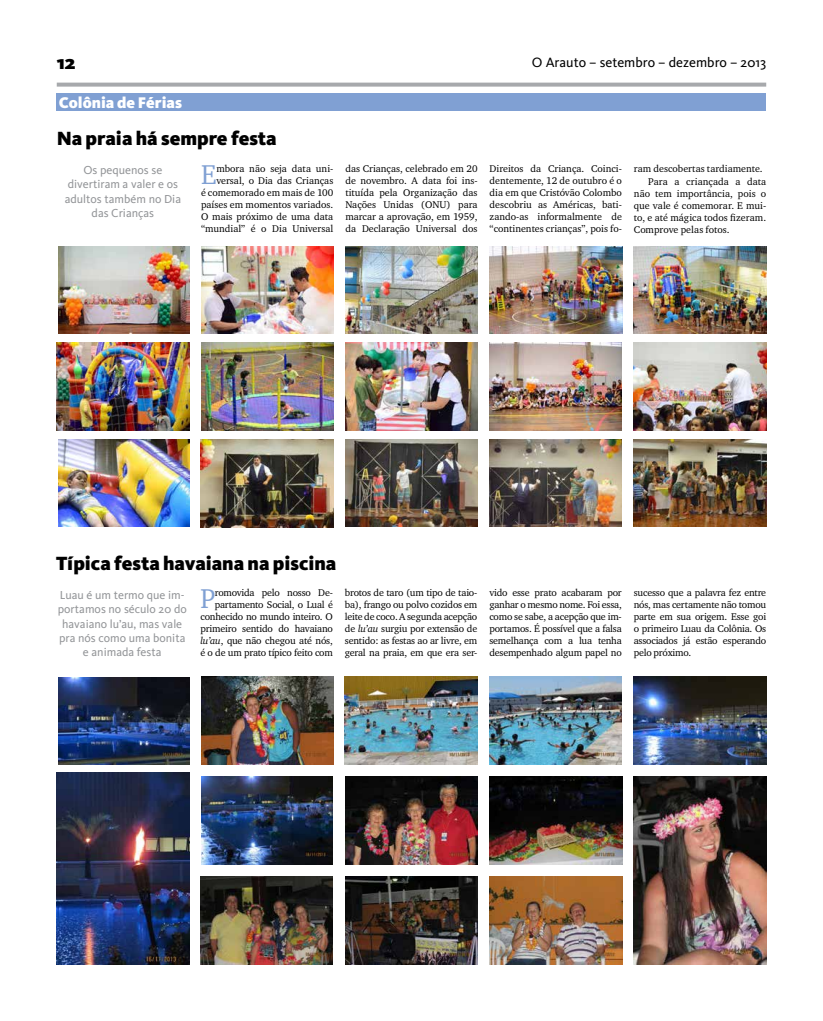
<style>
.page{position:relative;width:823px;height:1021px;background:#fff}
.page>*{position:absolute;margin:0;border:0;box-sizing:border-box;transform-origin:0 0}
.t1{font:27.9px "Charter ITC";color:#80a0d3;scale:.95 1}
.t2{font:900 20px "Kievit";color:#000}
.t3{font:900 19.8px "Kievit";color:#000}
.t4{font:900 16px "Kievit";color:#fff}
.t5{font:14px "Kievit";color:#000}
.t6{font:12px/14.4px "Kievit";color:#939598;text-align:center}
.t7{font:10px/12px "Charter ITC";letter-spacing:-.01em;color:#000;text-align:justify}
.s1{font-style:italic}
</style>
<div class="page">
<svg style="left:57px;top:83px;width:708px;height:4px;background:#afb1b3"></svg>
<div style="left:56px;top:93px;width:709px;height:18px;background:#80a0d3"></div>
<img style="left:59px;top:247px;width:130px;height:86px">
<img style="left:201px;top:246px;width:132px;height:88px">
<img style="left:345px;top:246px;width:132px;height:88px">
<img style="left:489px;top:246px;width:132px;height:88px">
<img style="left:633px;top:246px;width:132px;height:88px">
<img style="left:57px;top:342px;width:132px;height:88px">
<img style="left:201px;top:343px;width:132px;height:87px">
<img style="left:345px;top:343px;width:132px;height:87px">
<img style="left:489px;top:343px;width:132px;height:87px">
<img style="left:633px;top:343px;width:132px;height:87px">
<img style="left:59px;top:440px;width:130px;height:86px">
<img style="left:200px;top:439px;width:133px;height:88px">
<img style="left:345px;top:439px;width:132px;height:88px">
<img style="left:489px;top:439px;width:132px;height:87px">
<img style="left:633px;top:439px;width:132px;height:88px">
<img style="left:59px;top:677px;width:130px;height:87px">
<img style="left:201px;top:676px;width:132px;height:89px">
<img style="left:345px;top:676px;width:132px;height:88px">
<img style="left:489px;top:676px;width:132px;height:88px">
<img style="left:633px;top:676px;width:132px;height:88px">
<img style="left:201px;top:776px;width:132px;height:88px">
<img style="left:489px;top:776px;width:132px;height:88px">
<img style="left:57px;top:772px;width:132px;height:192px">
<img style="left:201px;top:876px;width:132px;height:88px">
<img style="left:345px;top:776px;width:132px;height:88px">
<img style="left:489px;top:876px;width:132px;height:88px">
<img style="left:633px;top:776px;width:132px;height:188px">
<img style="left:345px;top:876px;width:132px;height:88px">
<h2 class="t2" style="left:57px;top:50px;width:20px">12</h2>
<h3 class="t5" style="left:531px;top:55px;width:236px">O Arauto – setembro – dezembro – 2013</h3>
<h3 class="t4" style="left:59px;top:93px;width:124px">Colônia de Férias</h3>
<h3 class="t3" style="left:57px;top:127px;width:221px">Na praia há sempre festa</h3>
<p class="t6" style="left:65px;top:163px;width:118px">Os pequenos se divertiram a valer e os adultos também no Dia das Crianças</p>
<h1 class="t1" style="left:201px;top:156px;width:18px">E</h1>
<p class="t7" style="left:201px;top:162px;width:134px;text-align:right">mbora não seja data uni&shy;versal, o Dia das Crianças<br>é comemorado em mais de 100 países em momentos variados.<br>O mais próximo de uma data “mundial” é o Dia Universal</p>
<p class="t7" style="left:345px;top:162px;width:134px">das Crianças, celebrado em 20 de novembro. A data foi ins&shy;tituída pela Organização das Nações Unidas (ONU) para marcar a aprovação, em 1959, da Declaração Universal dos</p>
<p class="t7" style="left:489px;top:162px;width:134px">Direitos da Criança. Coinci&shy;dentemente, 12 de outubro é o dia em que Cristóvão Colombo descobriu as Américas, bati&shy;zando-as informalmente de “continentes crianças”, pois fo-</p>
<p class="t7" style="left:647px;top:161px;width:119px;line-height:13.4px;text-indent:-14px">ram descobertas tardiamente.<br>Para a criançada a data</p>
<p class="t7" style="left:633px;top:187px;width:134px">não tem importância, pois o que vale é comemorar. E mui&shy;to, e até mágica todos fizeram.<br>Comprove pelas fotos.</p>
<h3 class="t3" style="left:56px;top:551px;width:281px">Típica festa havaiana na piscina</h3>
<p class="t6" style="left:58px;top:587px;width:130px">Luau é um termo que im&shy;portamos no século 20 do havaiano lu’au, mas vale pra nós como uma bonita e animada festa</p>
<h1 class="t1" style="left:200px;top:581px;width:17px">P</h1>
<p class="t7" style="left:200px;top:586px;width:134px;text-align:right">romovida pelo nosso De&shy;partamento Social, o Lual é conhecido no mundo inteiro. O primeiro sentido do havaiano <span class="s1">lu’au</span>, que não chegou até nós, é o de um prato típico feito com</p>
<p class="t7" style="left:345px;top:586px;width:134px">brotos de taro (um tipo de taio&shy;ba), frango ou polvo cozidos em leite de coco. A segunda acepção de <span class="s1">lu’au</span> surgiu por extensão de sentido: as festas ao ar livre, em geral na praia, em que era ser-</p>
<p class="t7" style="left:489px;top:586px;width:134px">vido esse prato acabaram por ganhar o mesmo nome. Foi essa, como se sabe, a acepção que im&shy;portamos. É possível que a falsa semelhança com a lua tenha desempenhado algum papel no</p>
<p class="t7" style="left:633px;top:586px;width:134px">sucesso que a palavra fez entre nós, mas certamente não tomou parte em sua origem. Esse goi o primeiro Luau da Colônia. Os associados já estão esperando pelo próximo.</p>
</div>
